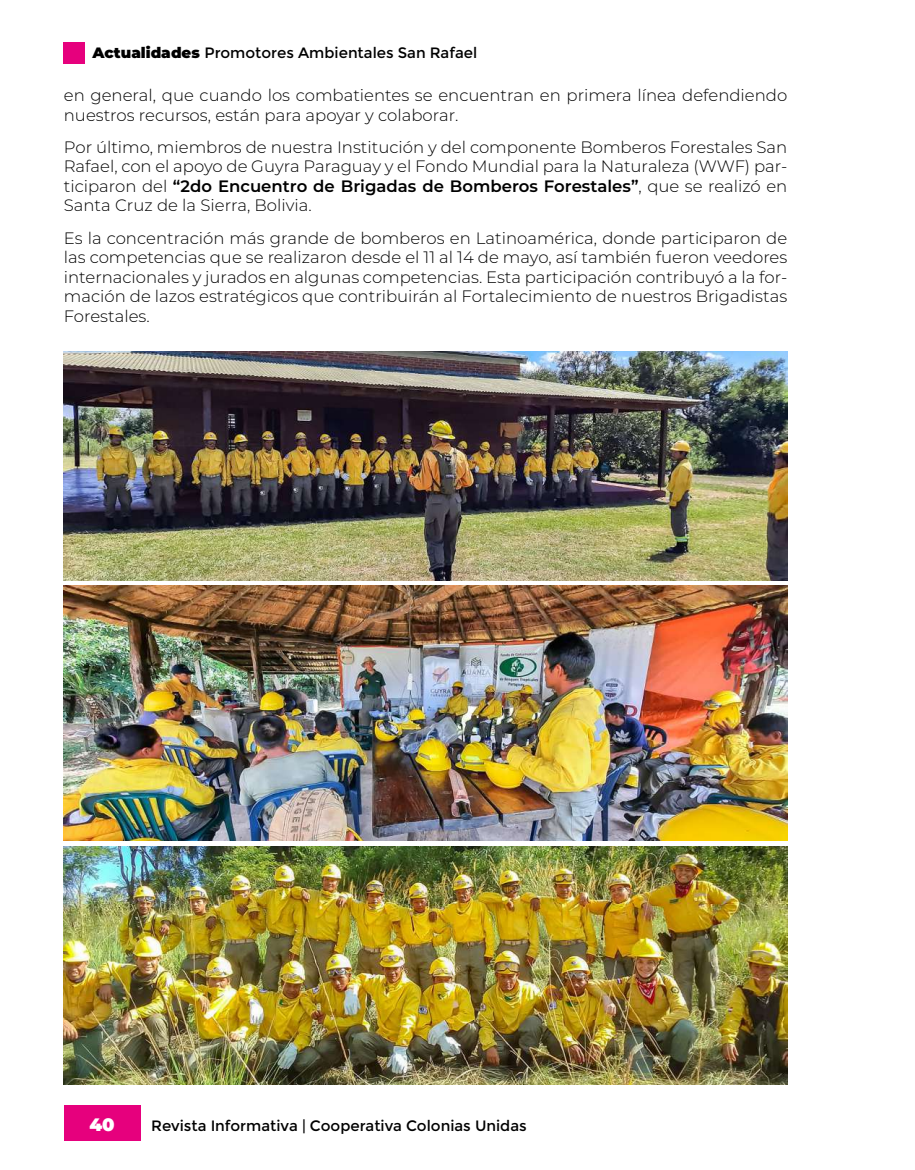
<style>
.page{position:relative;width:915px;height:1170px;background:#fff}
.page>*{position:absolute;margin:0;border:0;box-sizing:border-box;transform-origin:0 0}
.t1{font:900 18px "Montserrat";color:#fff}
.t2{font:300 16.5px/19.5px "Montserrat";color:#000;text-align:justify}
.t3{font:15px "Montserrat";color:#000}
.s1{font-weight:900}
.s2{font-weight:600}
</style>
<div class="page">
<div style="left:64px;top:1104px;width:76px;height:36px;background:#e6007d"></div>
<div style="left:64px;top:42px;width:21px;height:21px;background:#e6007d"></div>
<img style="left:64px;top:351px;width:723px;height:229px">
<img style="left:64px;top:585px;width:723px;height:255px">
<img style="left:64px;top:846px;width:723px;height:238px">
<p class="t3" style="left:92px;top:44px;width:386px"><span class="s1">Actualidades</span> Promotores Ambientales San Rafael</p>
<p class="t2" style="left:64px;top:85px;width:724px">en general, que cuando los combatientes se encuentran en primera línea defendiendo nuestros recursos, están para apoyar y colaborar.</p>
<p class="t2" style="left:64px;top:137px;width:724px">Por último, miembros de nuestra Institución y del componente Bomberos Forestales San Rafael, con el apoyo de Guyra Paraguay y el Fondo Mundial para la Naturaleza (WWF) par&shy;ticiparon del <span class="s2">“2do Encuentro de Brigadas de Bomberos Forestales”</span>, que se realizó en Santa Cruz de la Sierra, Bolivia.</p>
<p class="t2" style="left:64px;top:227px;width:724px">Es la concentración más grande de bomberos en Latinoamérica, donde participaron de las competencias que se realizaron desde el 11 al 14 de mayo, así también fueron veedores internacionales y jurados en algunas competencias. Esta participación contribuyó a la for&shy;mación de lazos estratégicos que contribuirán al Fortalecimiento de nuestros Brigadistas Forestales.</p>
<p class="t1" style="left:89px;top:1110px;width:27px">40</p>
<p class="t3" style="left:151px;top:1117px;width:377px">Revista Informativa | Cooperativa Colonias Unidas</p>
</div>
